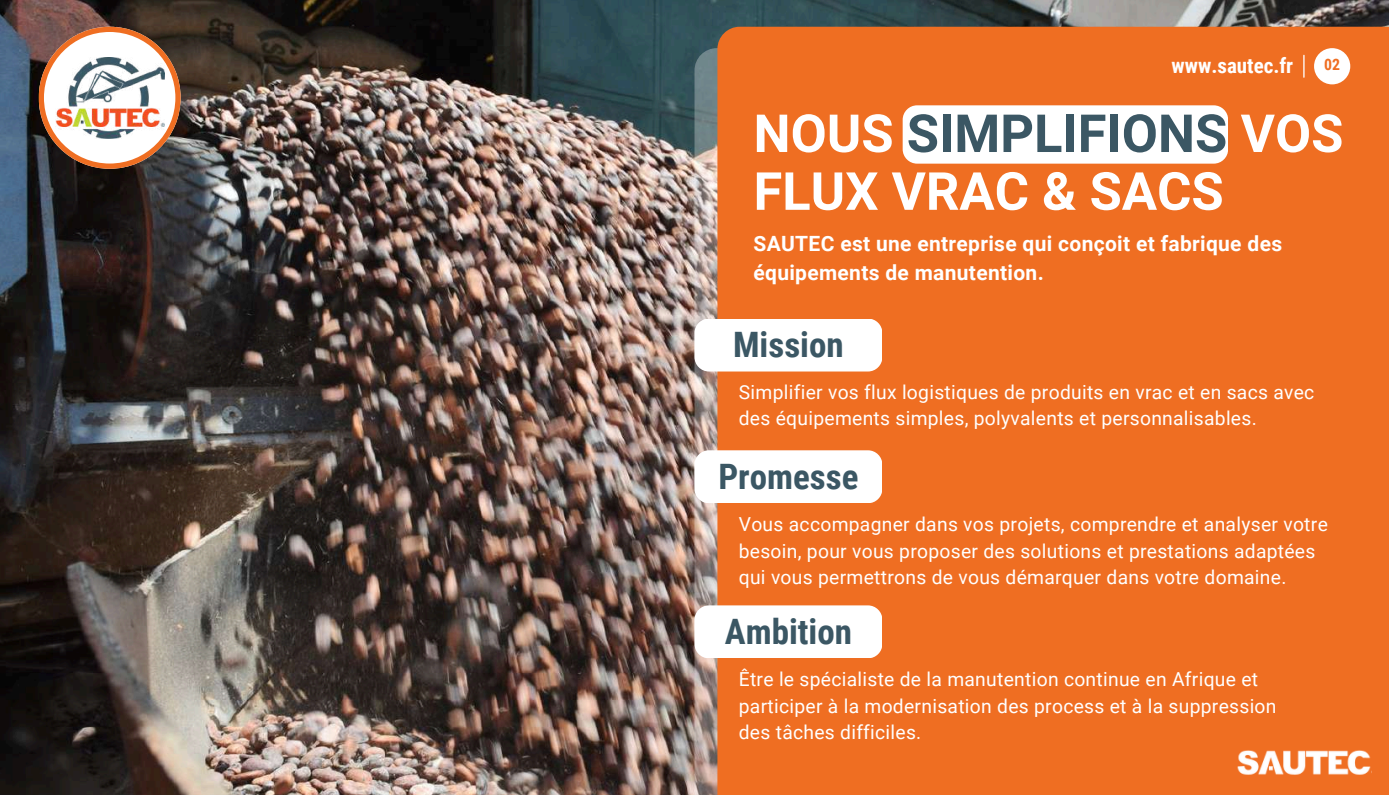
<style>
.page{position:relative;width:1389px;height:795px;background:#fff}
.page>*{position:absolute;margin:0;border:0;box-sizing:border-box;transform-origin:0 0}
.t1{font:700 52.5px/57.8px "Roboto";color:#fff}
.t2{font:700 35px "Roboto Condensed";color:#3b5764}
.t3{font:700 21px/28.9px "Roboto";letter-spacing:.015em;color:#fff}
.t4{font:700 21px "Roboto Condensed";color:#fff}
.t5{font:19.25px/26.2px "Roboto";letter-spacing:.015em;color:#fff}
.t6{font:700 15.75px "Roboto Condensed";color:#ef6e22}
.s1{color:#3b5764}
</style>
<div class="page">
<img style="left:0;top:0;width:1389px;height:794px">
<svg style="left:694px;top:48px;width:23px;height:746px;background:#a79c98"></svg>
<div style="left:717px;top:27px;width:672px;height:767px;background:#ef6e22"></div>
<div style="left:902px;top:105px;width:326px;height:58px;background:#fff;border-radius:14px"></div>
<svg style="left:1303px;top:55px;width:1px;height:22px"></svg>
<svg style="left:39px;top:27px;width:141px;height:141px"></svg>
<img style="left:55px;top:58px;width:109px;height:80px">
<div style="left:1314px;top:48px;width:36px;height:36px;background:#fff;border-radius:50%"></div>
<div style="left:694px;top:318px;width:188px;height:53px;background:#fff;border-radius:14px"></div>
<div style="left:694px;top:450px;width:188px;height:53px;background:#fff;border-radius:14px"></div>
<div style="left:694px;top:605px;width:188px;height:53px;background:#fff;border-radius:14px"></div>
<img style="left:1236px;top:748px;width:135px;height:28px">
<p class="t4" style="left:1171px;top:53px;width:123px">www.sautec.fr</p>
<p class="t6" style="left:1324px;top:56px;width:17px">02</p>
<h1 class="t1" style="left:753px;top:105px;width:591px">NOUS <span class="s1">SIMPLIFIONS</span> VOS<br>FLUX VRAC &amp; SACS</h1>
<p class="t3" style="left:753px;top:229px;width:530px">SAUTEC est une entreprise qui conçoit et fabrique des équipements de manutention.</p>
<h2 class="t2" style="left:733px;top:324px;width:112px">Mission</h2>
<p class="t5" style="left:739px;top:379px;width:577px">Simplifier vos flux logistiques de produits en vrac et en sacs avec des équipements simples, polyvalents et personnalisables.</p>
<h2 class="t2" style="left:718px;top:456px;width:142px">Promesse</h2>
<p class="t5" style="left:739px;top:511px;width:590px">Vous accompagner dans vos projets, comprendre et analyser votre besoin, pour vous proposer des solutions et prestations adaptées qui vous permettrons de vous démarquer dans votre domaine.</p>
<h2 class="t2" style="left:725px;top:610px;width:129px">Ambition</h2>
<p class="t5" style="left:739px;top:666px;width:539px">Être le spécialiste de la manutention continue en Afrique et participer à la modernisation des process et à la suppression des tâches difficiles.</p>
</div>
